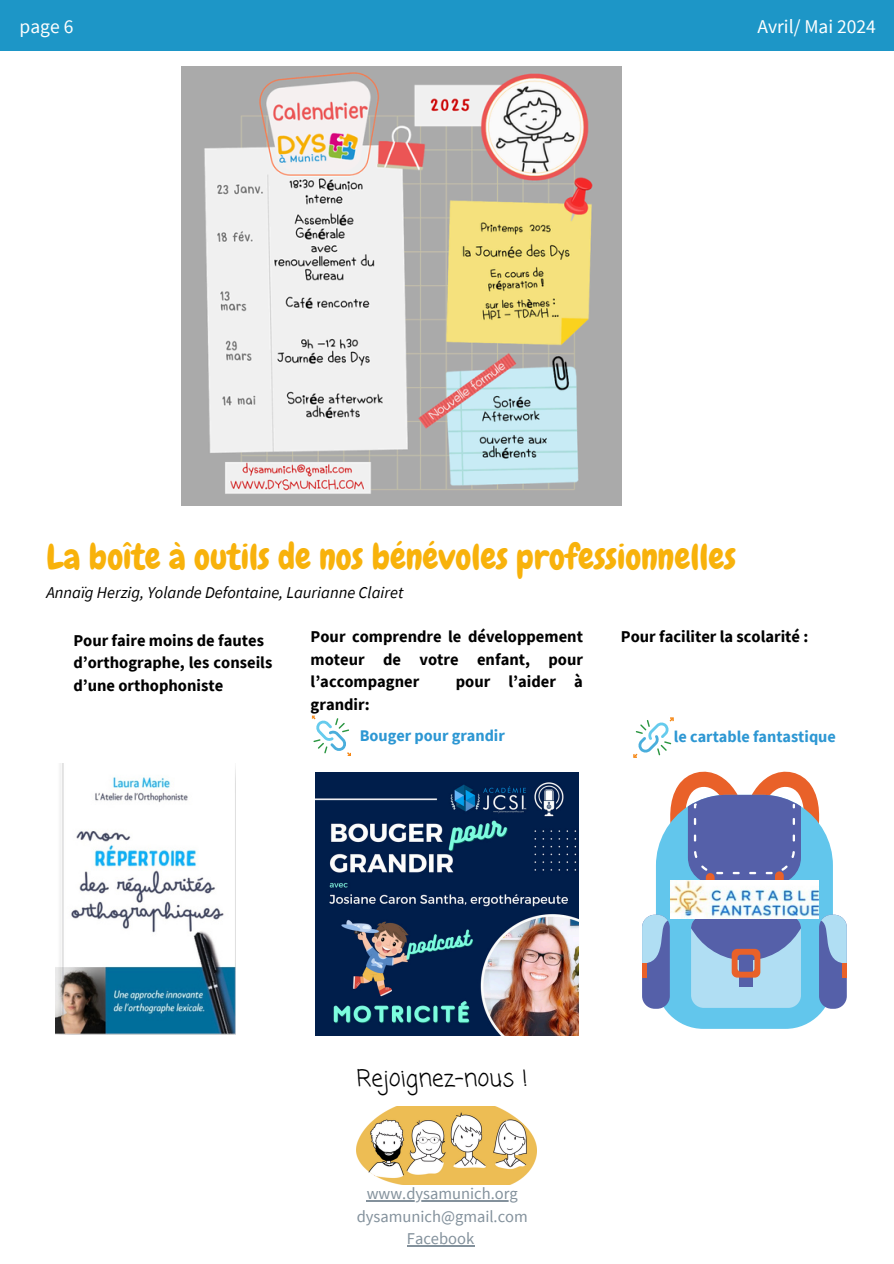
<style>
.page{position:relative;width:894px;height:1264px;background:#fff}
.page>*{position:absolute;margin:0;border:0;box-sizing:border-box;transform-origin:0 0}
.t1{font:35.4px "Chewy";color:#f8b20b}
.t2{font:23.1px "Coming Soon";color:#000}
.t3{font:19.5px "Source Sans Pro";color:#fff}
.t4{font:19.5px "Source Sans Pro";color:#fefefe}
.t5{font:700 16.5px/22.5px "Source Sans Pro";color:#000;text-align:justify}
.t6{font:italic 16.5px "Source Sans Pro";color:#000}
.t7{font:16.5px "Source Sans Pro";color:#83919c}
.t8{font:700 16.2px "Source Sans Pro";color:#2d97d3}
</style>
<div class="page">
<div style="left:0;top:0;width:893px;height:51px;background:#1d96c7"></div>
<img style="left:182px;top:66px;width:439px;height:439px">
<img style="left:356px;top:1106px;width:180px;height:78px">
<hr style="left:366px;top:1200px;width:151px;height:1px;background:#83919c">
<hr style="left:407px;top:1245px;width:67px;height:1px;background:#83919c">
<img style="left:56px;top:763px;width:180px;height:271px">
<svg style="left:642px;top:771px;width:204px;height:257px"></svg>
<div style="left:774px;top:871px;width:9px;height:22px;background:#e96129;border-radius:4px"></div>
<div style="left:705px;top:873px;width:9px;height:22px;background:#e96129;border-radius:4px"></div>
<img style="left:670px;top:880px;width:148px;height:38px">
<svg style="left:311px;top:715px;width:40px;height:41px"></svg>
<svg style="left:633px;top:717px;width:40px;height:41px"></svg>
<img style="left:315px;top:772px;width:263px;height:263px">
<p class="t4" style="left:20px;top:14px;width:55px">page 6</p>
<p class="t3" style="left:757px;top:14px;width:120px">Avril/ Mai 2024</p>
<p class="t1" style="left:46px;top:534px;width:690px">La boîte à outils de nos bénévoles professionnelles</p>
<p class="t6" style="left:46px;top:582px;width:358px">Annaïg Herzig, Yolande Defontaine, Laurianne Clairet</p>
<p class="t5" style="left:310px;top:625px;width:274px">Pour comprendre le développement moteur de votre enfant, pour l’accompagner</p>
<p class="t5" style="left:620px;top:625px;width:189px">Pour faciliter la scolarité :</p>
<p class="t5" style="left:73px;top:628px;width:192px">Pour faire moins de fautes</p>
<p class="t5" style="left:73px;top:651px;width:200px">d’orthographe, les conseils d’une orthophoniste</p>
<p class="t5" style="left:455px;top:670px;width:129px">pour l’aider à</p>
<p class="t5" style="left:310px;top:693px;width:60px">grandir:</p>
<p class="t8" style="left:359px;top:725px;width:147px">Bouger pour grandir</p>
<h3 class="t8" style="left:673px;top:726px;width:163px">le cartable fantastique</h3>
<h2 class="t2" style="left:356px;top:1062px;width:173px">Rejoignez-nous !</h2>
<h2 class="t7" style="left:366px;top:1182px;width:152px">www.dysamunich.org</h2>
<p class="t7" style="left:356px;top:1205px;width:173px">dysamunich@gmail.com</p>
<p class="t7" style="left:407px;top:1227px;width:69px">Facebook</p>
</div>
